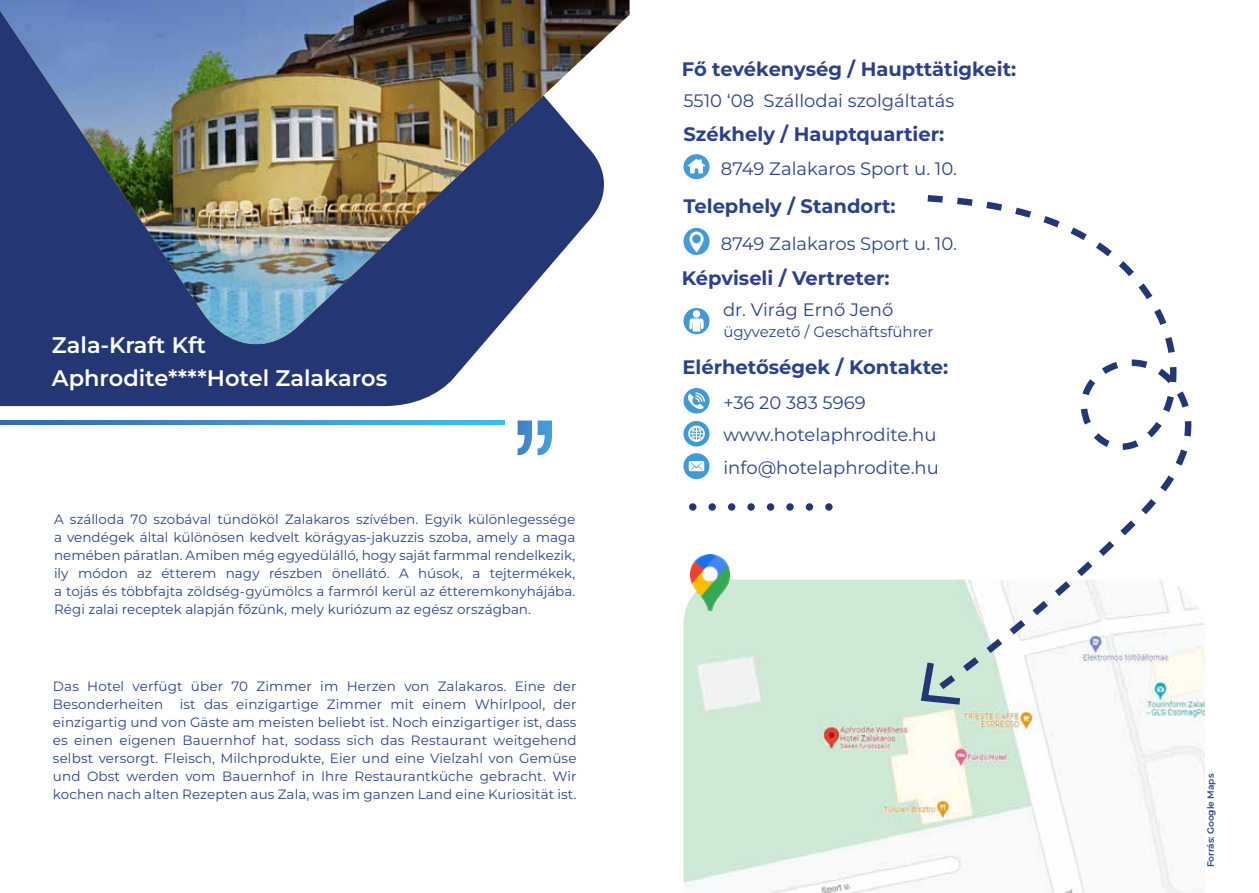
<style>
.page{position:relative;width:1259px;height:893px;background:#fff}
.page>*{position:absolute;margin:0;border:0;box-sizing:border-box;transform-origin:0 0}
.t1{font:600 22.5px/33px "Montserrat";color:#fff}
.t2{font:700 19.5px "Montserrat";color:#2b418a}
.t3{font:18px/32.4px "Montserrat";color:#2b418a}
.t4{font:15px "Montserrat";color:#2b418a}
.t5{font:13.5px/18px "Montserrat";letter-spacing:.005em;color:#2b418a;text-align:justify}
.t6{font:600 9px "Montserrat";color:#2b418a}
</style>
<div class="page">
<svg style="left:683px;top:154px;width:26px;height:25px"></svg>
<svg style="left:683px;top:421px;width:26px;height:25px"></svg>
<svg style="left:683px;top:388px;width:26px;height:26px"></svg>
<svg style="left:683px;top:453px;width:26px;height:26px"></svg>
<svg style="left:683px;top:308px;width:26px;height:26px"></svg>
<svg style="left:683px;top:228px;width:26px;height:27px"></svg>
<div style="left:692px;top:235px;width:8px;height:8px;background:#429ad4;border-radius:50%"></div>
<div style="left:0;top:344px;width:483px;height:62px;background:#253674"></div>
<img style="left:0;top:0;width:629px;height:344px">
<img style="left:683px;top:580px;width:522px;height:313px">
<svg style="left:927px;top:195px;width:264px;height:494px"></svg>
<svg style="left:921px;top:662px;width:39px;height:43px;background:#95aeb5"></svg>
<div style="left:747px;top:503px;width:8px;height:8px;background:#233573;border-radius:50%"></div>
<div style="left:689px;top:503px;width:7px;height:8px;background:#233573;border-radius:50%"></div>
<div style="left:825px;top:503px;width:7px;height:8px;background:#233573;border-radius:50%"></div>
<div style="left:786px;top:503px;width:7px;height:8px;background:#233573;border-radius:50%"></div>
<div style="left:728px;top:503px;width:7px;height:8px;background:#233573;border-radius:50%"></div>
<div style="left:767px;top:503px;width:7px;height:8px;background:#233573;border-radius:50%"></div>
<div style="left:708px;top:503px;width:8px;height:8px;background:#233573;border-radius:50%"></div>
<div style="left:805px;top:503px;width:8px;height:8px;background:#233573;border-radius:50%"></div>
<svg style="left:0;top:420px;width:504px;height:5px;background:#3e91cf"></svg>
<svg style="left:517px;top:420px;width:35px;height:35px"></svg>
<img style="left:690px;top:554px;width:39px;height:56px">
<h1 class="t1" style="left:52px;top:328px;width:337px">Zala-Kraft Kft<br>Aphrodite****Hotel Zalakaros</h1>
<p class="t5" style="left:54px;top:509px;width:523px">A szálloda 70 szobával tündököl Zalakaros szívében. Egyik különlegessége a vendégek által különösen kedvelt körágyas-jakuzzis szoba, amely a maga nemében páratlan. Amiben még egyedülálló, hogy saját farmmal rendelkezik, ily módon az étterem nagy részben önellátó. A húsok, a tejtermékek, a tojás és többfajta zöldség-gyümölcs a farmról kerül az étteremkonyhájába.<br>Régi zalai receptek alapján főzünk, mely kuriózum az egész országban.</p>
<p class="t5" style="left:53px;top:677px;width:525px">Das Hotel verfügt über 70 Zimmer im Herzen von Zalakaros. Eine der Besonderheiten ist das einzigartige Zimmer mit einem Whirlpool, der einzigartig und von Gäste am meisten beliebt ist. Noch einzigartiger ist, dass es einen eigenen Bauernhof hat, sodass sich das Restaurant weitgehend selbst versorgt. Fleisch, Milchprodukte, Eier und eine Vielzahl von Gemüse und Obst werden vom Bauernhof in Ihre Restaurantküche gebracht. Wir kochen nach alten Rezepten aus Zala, was im ganzen Land eine Kuriosität ist.</p>
<h2 class="t2" style="left:682px;top:55px;width:336px">Fő tevékenység / Haupttätigkeit:</h2>
<h3 class="t3" style="left:683px;top:84px;width:272px">5510 ‘08 Szállodai szolgáltatás</h3>
<h2 class="t2" style="left:683px;top:120px;width:262px">Székhely / Hauptquartier:</h2>
<h3 class="t3" style="left:721px;top:152px;width:237px">8749 Zalakaros Sport u. 10.</h3>
<h2 class="t2" style="left:683px;top:192px;width:214px">Telephely / Standort:</h2>
<h3 class="t3" style="left:721px;top:227px;width:237px">8749 Zalakaros Sport u. 10.</h3>
<h2 class="t2" style="left:682px;top:264px;width:209px">Képviseli / Vertreter:</h2>
<p class="t4" style="left:723px;top:322px;width:212px">ügyvezető / Geschäftsführer</p>
<h2 class="t2" style="left:682px;top:352px;width:267px">Elérhetőségek / Kontakte:</h2>
<h3 class="t3" style="left:723px;top:386px;width:217px">+36 20 383 5969 www.hotelaphrodite.hu info@hotelaphrodite.hu</h3>
<h3 class="t3" style="left:723px;top:293px;width:172px">dr. Virág Ernő Jenő</h3>
<p class="t6" style="left:1204px;top:867px;width:95px;rotate:-90deg">Forrás: Google Maps</p>
</div>
